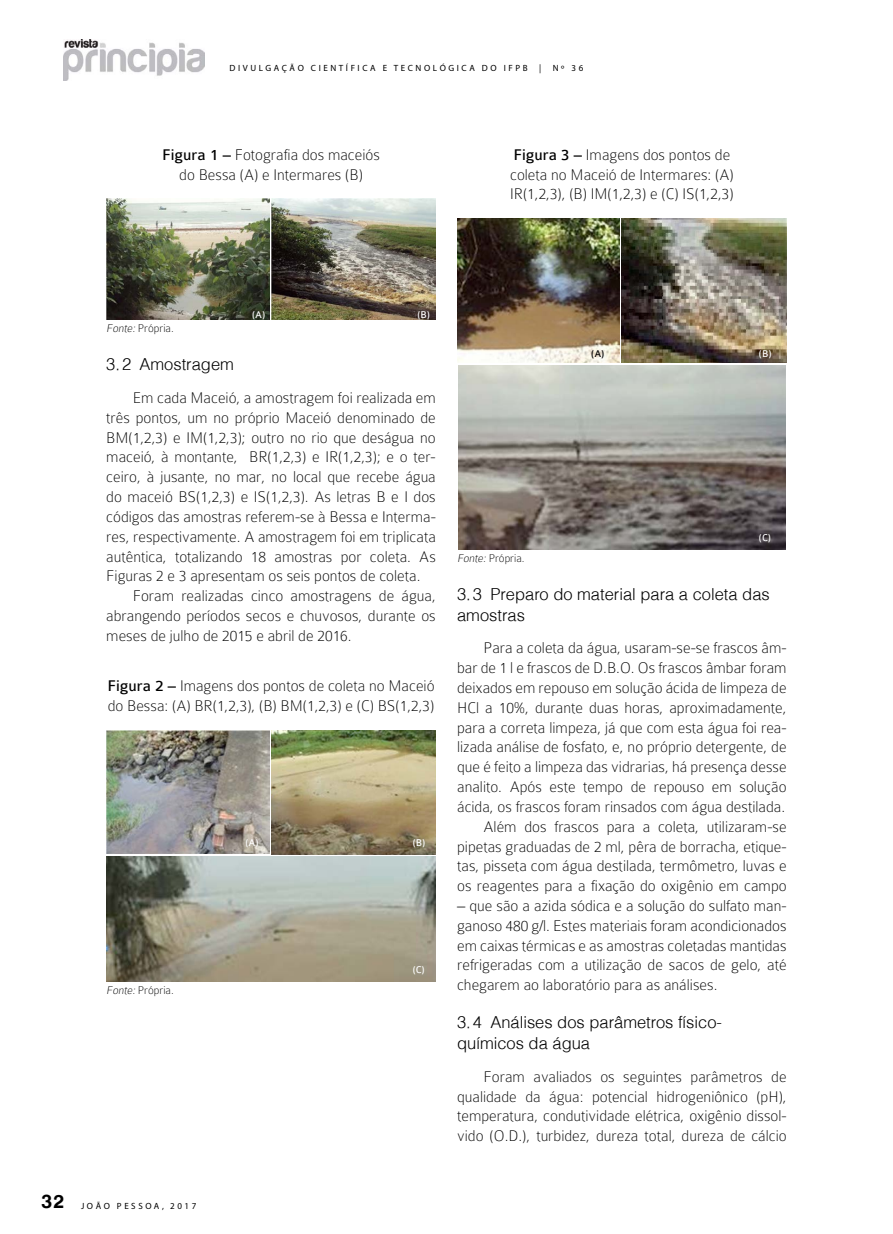
<style>
.page{position:relative;width:893px;height:1234px;background:#fff}
.page>*{position:absolute;margin:0;border:0;box-sizing:border-box;transform-origin:0 0}
.t1{font:100 16.5px/19.8px "Colaborate";color:#000}
.t2{font:300 16.5px/21px "Helv";color:#000}
.t3{font:100 12px "Colaborate";color:#000}
.t4{font:10.5px "Colaborate";color:#fff}
.t5{font:10.5px "Colaborate";color:#000}
.t6{font:9px "Myriad";letter-spacing:.285em;color:#000}
.s1{font-weight:400}
.s2{font-style:italic}
.s3{font-family:"Harabara";font-size:19.5px}
</style>
<div class="page">
<img style="left:64px;top:40px;width:141px;height:41px">
<img style="left:457px;top:218px;width:163px;height:144px">
<img style="left:622px;top:218px;width:165px;height:144px">
<img style="left:458px;top:365px;width:328px;height:184px">
<img style="left:106px;top:198px;width:330px;height:122px">
<img style="left:106px;top:730px;width:330px;height:123px">
<img style="left:106px;top:856px;width:330px;height:125px">
<p class="t6" style="left:230px;top:64px;width:299px">DIVULGAÇÃO CIENTÍFICA E TECNOLÓGICA DO IFPB</p>
<p class="t6" style="left:539px;top:64px;width:4px">|</p>
<p class="t6" style="left:553px;top:64px;width:32px">Nº 36</p>
<p class="t1" style="left:162px;top:145px;width:219px;text-align:center"><span class="s1">Figura 1 –</span> Fotografia dos maceiós do Bessa (A) e Intermares (B)</p>
<p class="t1" style="left:510px;top:144px;width:225px"><span class="s1">Figura 3 –</span> Imagens dos pontos de coleta no Maceió de Intermares: (A)<br>IR(1,2,3), (B) IM(1,2,3) e (C) IS(1,2,3)</p>
<p class="t4" style="left:252px;top:309px;width:15px">(A)</p>
<p class="t4" style="left:417px;top:309px;width:14px">(B)</p>
<p class="t3" style="left:106px;top:322px;width:69px"><span class="s2">Fonte:</span> Própria.</p>
<p class="t2" style="left:106px;top:353px;width:129px">3.2 Amostragem</p>
<p class="t1" style="left:133px;top:388px;width:305px">Em cada Maceió, a amostragem foi realizada em</p>
<p class="t1" style="left:106px;top:407px;width:331px">três pontos, um no próprio Maceió denominado de</p>
<p class="t1" style="left:106px;top:427px;width:331px">BM(1,2,3) e IM(1,2,3); outro no rio que deságua no</p>
<p class="t1" style="left:106px;top:447px;width:331px">maceió, à montante, BR(1,2,3) e IR(1,2,3); e o ter-</p>
<p class="t1" style="left:106px;top:467px;width:331px">ceiro, à jusante, no mar, no local que recebe água</p>
<p class="t1" style="left:106px;top:487px;width:331px">do maceió BS(1,2,3) e IS(1,2,3). As letras B e I dos</p>
<p class="t1" style="left:106px;top:506px;width:331px">códigos das amostras referem-se à Bessa e Interma-</p>
<p class="t1" style="left:106px;top:526px;width:331px">res, respectivamente. A amostragem foi em triplicata</p>
<p class="t1" style="left:106px;top:546px;width:331px">autêntica, totalizando 18 amostras por coleta. As</p>
<p class="t1" style="left:106px;top:566px;width:316px">Figuras 2 e 3 apresentam os seis pontos de coleta.</p>
<p class="t1" style="left:133px;top:586px;width:305px">Foram realizadas cinco amostragens de água,</p>
<p class="t1" style="left:106px;top:605px;width:331px">abrangendo períodos secos e chuvosos, durante os</p>
<p class="t1" style="left:106px;top:625px;width:247px">meses de julho de 2015 e abril de 2016.</p>
<p class="t1" style="left:108px;top:676px;width:329px"><span class="s1">Figura 2 –</span> Imagens dos pontos de coleta no Maceió do Bessa: (A) BR(1,2,3), (B) BM(1,2,3) e (C) BS(1,2,3)</p>
<p class="t3" style="left:106px;top:984px;width:69px"><span class="s2">Fonte:</span> Própria.</p>
<p class="t4" style="left:245px;top:836px;width:15px">(A)</p>
<p class="t6" style="left:42px;top:1200px;width:156px"><span class="s3">32</span> JOÃO PESSOA, 2017</p>
<p class="t4" style="left:413px;top:836px;width:14px">(B)</p>
<p class="t4" style="left:413px;top:963px;width:14px">(C)</p>
<p class="t5" style="left:591px;top:348px;width:15px">(A)</p>
<p class="t4" style="left:759px;top:348px;width:14px">(B)</p>
<p class="t4" style="left:759px;top:532px;width:14px">(C)</p>
<p class="t3" style="left:457px;top:551px;width:69px"><span class="s2">Fonte:</span> Própria.</p>
<p class="t2" style="left:457px;top:582px;width:314px">3.3 Preparo do material para a coleta das amostras</p>
<p class="t1" style="left:457px;top:638px;width:331px;text-align:right">Para a coleta da água, usaram-se-se frascos âm-<br>bar de 1 l e frascos de D.B.O. Os frascos âmbar foram deixados em repouso em solução ácida de limpeza de HCl a 10%, durante duas horas, aproximadamente, para a correta limpeza, já que com esta água foi rea&shy;lizada análise de fosfato, e, no próprio detergente, de que é feito a limpeza das vidrarias, há presença desse analito. Após este tempo de repouso em solução ácida, os frascos foram rinsados com água destilada.<br>Além dos frascos para a coleta, utilizaram-se pipetas graduadas de 2 ml, pêra de borracha, etique&shy;tas, pisseta com água destilada, termômetro, luvas e os reagentes para a fixação do oxigênio em campo</p>
<p class="t1" style="left:457px;top:895px;width:331px;text-align:justify">– que são a azida sódica e a solução do sulfato man&shy;ganoso 480 g/l. Estes materiais foram acondicionados em caixas térmicas e as amostras coletadas mantidas refrigeradas com a utilização de sacos de gelo, até chegarem ao laboratório para as análises.</p>
<p class="t2" style="left:457px;top:1011px;width:266px">3.4 Análises dos parâmetros físico&shy;químicos da água</p>
<p class="t1" style="left:457px;top:1066px;width:331px;text-align:justify;text-indent:26px">Foram avaliados os seguintes parâmetros de qualidade da água: potencial hidrogeniônico (pH), temperatura, condutividade elétrica, oxigênio dissol&shy;vido (O.D.), turbidez, dureza total, dureza de cálcio</p>
</div>
